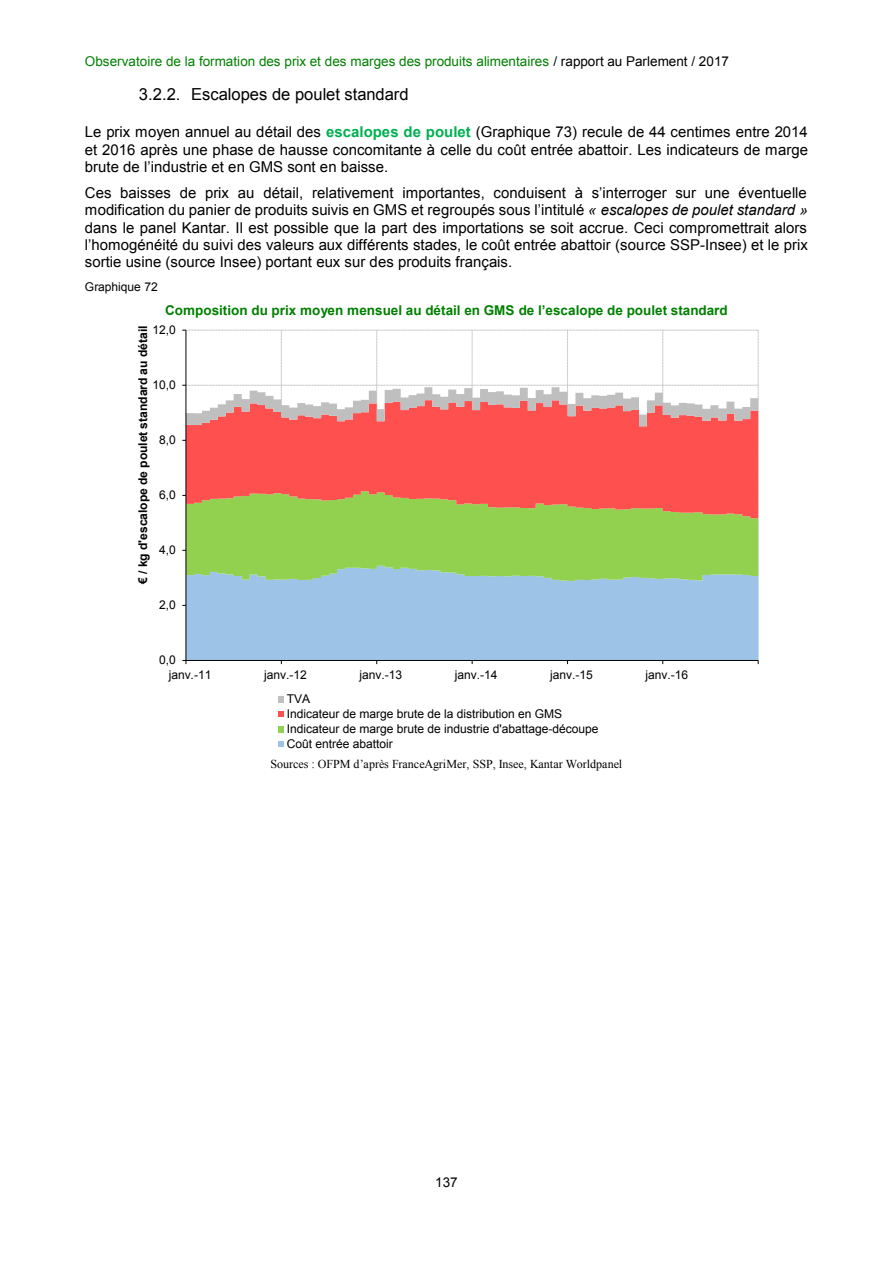
<style>
.page{position:relative;width:893px;height:1263px;background:#fff}
.page>*{position:absolute;margin:0;border:0;box-sizing:border-box;transform-origin:0 0}
.t1{font:16.5px "Arial";color:#000}
.t2{font:15px/17.2px "Arial";color:#000;text-align:justify}
.t3{font:13.5px "Arial";letter-spacing:.005em;color:#008000}
.t4{font:700 13.5px "Arial";color:#008000}
.t5{font:13.5px "Arial";color:#000}
.t6{font:700 12.15px "Arial";letter-spacing:-.005em;color:#000}
.t7{font:12px "Arial";letter-spacing:-.005em;color:#000}
.t8{font:12px "Times New Roman";letter-spacing:-.005em;color:#000}
.s1{color:#000}
.s2{font-size:16.65px}
.s3{font-weight:700;color:#00b050}
.s4{font-style:italic}
</style>
<div class="page">
<svg style="left:182px;top:330px;width:577px;height:334px"></svg>
<div style="left:278px;top:696px;width:6px;height:7px;background:#bfbfbf"></div>
<svg style="left:278px;top:711px;width:6px;height:6px"></svg>
<svg style="left:278px;top:726px;width:6px;height:6px"></svg>
<svg style="left:278px;top:741px;width:6px;height:6px"></svg>
<p class="t3" style="left:85px;top:53px;width:645px">Observatoire de la formation des prix et des marges des produits alimentaires <span class="s1">/ rapport au Parlement / 2017</span></p>
<p class="t1" style="left:139px;top:86px;width:271px"><span class="s2">3.2.2.</span> Escalopes de poulet standard</p>
<p class="t2" style="left:85px;top:123px;width:724px">Le prix moyen annuel au détail des <span class="s3">escalopes de poulet</span> (Graphique 73) recule de 44 centimes entre 2014 et 2016 après une phase de hausse concomitante à celle du coût entrée abattoir. Les indicateurs de marge brute de l’industrie et en GMS sont en baisse.</p>
<p class="t2" style="left:85px;top:184px;width:724px">Ces baisses de prix au détail, relativement importantes, conduisent à s’interroger sur une éventuelle modification du panier de produits suivis en GMS et regroupés sous l’intitulé <span class="s4">« escalopes de poulet standard » </span>dans le panel Kantar. Il est possible que la part des importations se soit accrue. Ceci compromettrait alors l’homogénéité du suivi des valeurs aux différents stades, le coût entrée abattoir (source SSP-Insee) et le prix sortie usine (source Insee) portant eux sur des produits français.</p>
<p class="t7" style="left:85px;top:280px;width:74px">Graphique 72</p>
<p class="t4" style="left:165px;top:302px;width:564px">Composition du prix moyen mensuel au détail en GMS de l’escalope de poulet standard</p>
<p class="t7" style="left:152px;top:323px;width:25px">12,0</p>
<p class="t6" style="left:136px;top:584px;width:260px;rotate:-90deg">€ / kg d'escalope de poulet standard au détail</p>
<p class="t7" style="left:152px;top:378px;width:25px">10,0</p>
<p class="t7" style="left:159px;top:433px;width:18px">8,0</p>
<p class="t7" style="left:159px;top:488px;width:18px">6,0</p>
<p class="t7" style="left:159px;top:543px;width:18px">4,0</p>
<p class="t7" style="left:159px;top:598px;width:18px">2,0</p>
<p class="t7" style="left:159px;top:653px;width:18px">0,0</p>
<p class="t7" style="left:169px;top:668px;width:44px">janv.-11</p>
<p class="t7" style="left:264px;top:668px;width:44px">janv.-12</p>
<p class="t7" style="left:359px;top:668px;width:44px">janv.-13</p>
<p class="t7" style="left:455px;top:668px;width:44px">janv.-14</p>
<p class="t7" style="left:550px;top:668px;width:44px">janv.-15</p>
<p class="t7" style="left:646px;top:668px;width:44px">janv.-16</p>
<p class="t7" style="left:287px;top:692px;width:25px">TVA</p>
<p class="t7" style="left:287px;top:707px;width:277px">Indicateur de marge brute de la distribution en GMS</p>
<p class="t7" style="left:287px;top:722px;width:313px">Indicateur de marge brute de industrie d'abattage-découpe</p>
<p class="t7" style="left:287px;top:737px;width:107px">Coût entrée abattoir</p>
<p class="t8" style="left:271px;top:757px;width:353px">Sources : OFPM d’après FranceAgriMer, SSP, Insee, Kantar Worldpanel</p>
<p class="t5" style="left:435px;top:1175px;width:24px">137</p>
</div>
